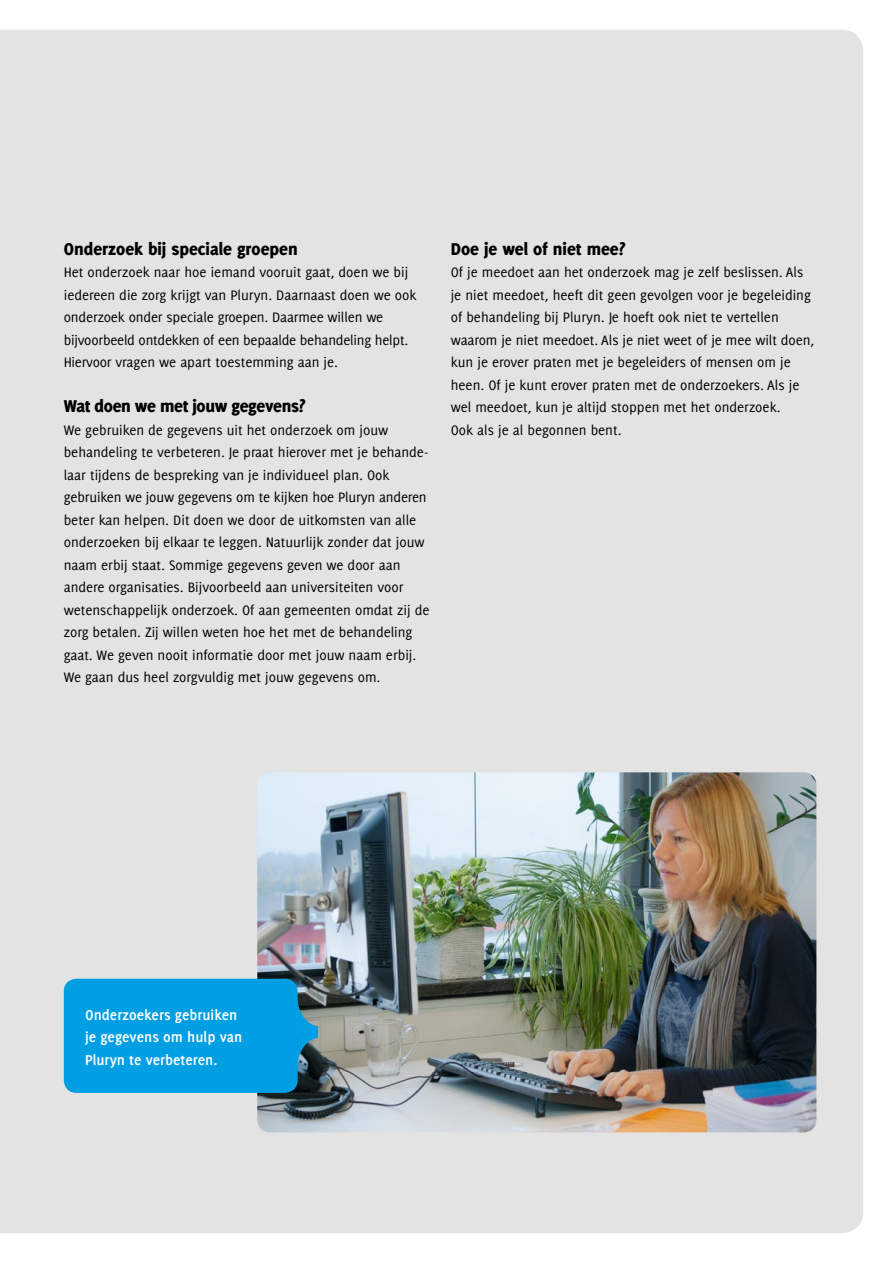
<style>
.page{position:relative;width:893px;height:1263px;background:#fff}
.page>*{position:absolute;margin:0;border:0;box-sizing:border-box;transform-origin:0 0}
.t1{font:800 18.75px "Delicious";color:#000}
.t2{font:700 15.75px/22.5px "Delicious";color:#fff}
.t3{font:15px/22.5px "Delicious";color:#000}
</style>
<div class="page">
<div style="left:0;top:30px;width:863px;height:1203px;background:#e3e3e3"></div>
<img style="left:257px;top:772px;width:559px;height:360px">
<div style="left:64px;top:979px;width:234px;height:114px;background:#009ee3;border-radius:13px"></div>
<svg style="left:297px;top:996px;width:21px;height:73px;background:#306f88"></svg>
<p class="t1" style="left:64px;top:238px;width:235px">Onderzoek bij speciale groepen</p>
<p class="t3" style="left:64px;top:261px;width:354px">Het onderzoek naar hoe iemand vooruit gaat, doen we bij iedereen die zorg krijgt van Pluryn. Daarnaast doen we ook onderzoek onder speciale groepen. Daarmee willen we bijvoorbeeld ontdekken of een bepaalde behandeling helpt.<br>Hiervoor vragen we apart toestemming aan je.</p>
<p class="t1" style="left:64px;top:395px;width:243px">Wat doen we met jouw gegevens?</p>
<p class="t3" style="left:64px;top:418px;width:367px">We gebruiken de gegevens uit het onderzoek om jouw behandeling te verbeteren. Je praat hierover met je behande&shy;laar tijdens de bespreking van je individueel plan. Ook gebruiken we jouw gegevens om te kijken hoe Pluryn anderen beter kan helpen. Dit doen we door de uitkomsten van alle onderzoeken bij elkaar te leggen. Natuurlijk zonder dat jouw naam erbij staat. Sommige gegevens geven we door aan andere organisaties. Bijvoorbeeld aan universiteiten voor wetenschappelijk onderzoek. Of aan gemeenten omdat zij de zorg betalen. Zij willen weten hoe het met de behandeling gaat. We geven nooit informatie door met jouw naam erbij.<br>We gaan dus heel zorgvuldig met jouw gegevens om.</p>
<p class="t1" style="left:451px;top:238px;width:176px">Doe je wel of niet mee?</p>
<p class="t3" style="left:451px;top:261px;width:365px">Of je meedoet aan het onderzoek mag je zelf beslissen. Als je niet meedoet, heeft dit geen gevolgen voor je begeleiding of behandeling bij Pluryn. Je hoeft ook niet te vertellen waarom je niet meedoet. Als je niet weet of je mee wilt doen, kun je erover praten met je begeleiders of mensen om je heen. Of je kunt erover praten met de onderzoekers. Als je wel meedoet, kun je altijd stoppen met het onderzoek.<br>Ook als je al begonnen bent.</p>
<p class="t2" style="left:85px;top:1003px;width:159px">Onderzoekers gebruiken je gegevens om hulp van<br>Pluryn te verbeteren.</p>
</div>
